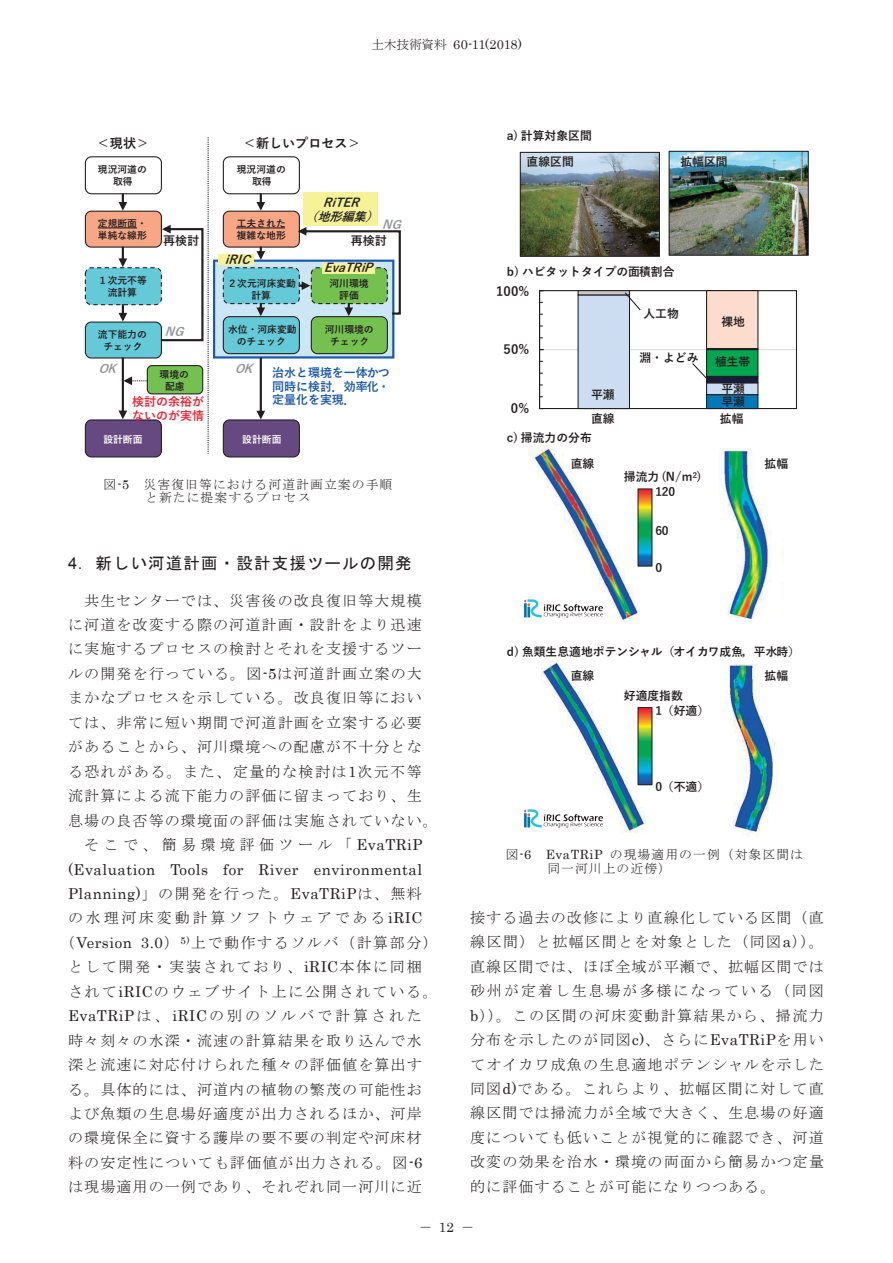
<style>
.page{position:relative;width:893px;height:1263px;background:#fff}
.page>*{position:absolute;margin:0;border:0;box-sizing:border-box;transform-origin:0 0}
.t1{font:16.5px "MS Gothic";letter-spacing:.07em;color:#231f20}
.t2{font:15px/24.5px "MS Mincho";letter-spacing:.07em;color:#231f20}
.t3{font:15px/24.2px "Century";letter-spacing:.035em;color:#231f20}
.t4{font:15px "MS Mincho";letter-spacing:.095em;color:#231f20}
.t5{font:15px "MS Mincho";letter-spacing:.295em;color:#231f20}
.t6{font:13.5px "MS Mincho";color:#231f20}
.t7{font:700 13.05px "Yu Gothic";color:#231f20}
.t8{font:700 12.9px "Yu Gothic";color:#231f20}
.t9{font:12.75px/13.5px "MS Mincho";letter-spacing:.085em;color:#231f20}
.t10{font:12.75px "Century";letter-spacing:-.02em;color:#231f20}
.t11{font:700 12px/13.6px "Yu Gothic";color:#1a58a8;text-align:justify}
.t12{font:italic 700 12px/14.1px "Yu Gothic";color:#231f20;text-align:center}
.t13{font:700 12px/14.2px "Yu Gothic";color:#ee2432}
.t14{font:italic 700 12px "Yu Gothic";color:#939598}
.t15{font:700 12px "Yu Gothic";color:#231f20}
.t16{font:700 11.85px/15px "Yu Gothic";letter-spacing:.005em;color:#231f20;text-align:center}
.t17{font:700 9.75px/12px "Yu Gothic";color:#231f20;text-align:center}
.t18{font:700 9.75px "Yu Gothic";color:#fff}
.s1{font-family:"MS Mincho"}
.s2{font-family:"Century"}
.s3{font-family:"Arial"}
</style>
<div class="page">
<div style="left:85px;top:156px;width:77px;height:38px;border:1px solid #231f20;border-radius:6px"></div>
<div style="left:85px;top:211px;width:76px;height:36px;background:#f8a683;border-radius:6px"></div>
<div style="left:85px;top:211px;width:77px;height:37px;border:1px solid #231f20;border-radius:6px"></div>
<svg style="left:98px;top:227px;width:39px;height:1px"></svg>
<div style="left:85px;top:268px;width:76px;height:37px;background:#64cad8;border-radius:6px"></div>
<div style="left:85px;top:267px;width:77px;height:38px;border:1px dashed #231f20;border-radius:6px"></div>
<div style="left:85px;top:322px;width:76px;height:36px;background:#64cad8;border-radius:6px"></div>
<div style="left:85px;top:322px;width:77px;height:36px;border:1px solid #231f20;border-radius:6px"></div>
<div style="left:85px;top:420px;width:76px;height:37px;background:#674981;border-radius:6px"></div>
<div style="left:85px;top:419px;width:77px;height:38px;border:1px solid #231f20;border-radius:6px"></div>
<svg style="left:118px;top:193px;width:9px;height:18px"></svg>
<svg style="left:118px;top:246px;width:9px;height:21px"></svg>
<svg style="left:118px;top:304px;width:9px;height:18px"></svg>
<div style="left:147px;top:365px;width:56px;height:29px;background:#74c150;border:1px solid #231f20;border-radius:5px"></div>
<svg style="left:118px;top:357px;width:29px;height:63px"></svg>
<div style="left:223px;top:420px;width:76px;height:37px;background:#674981;border-radius:6px"></div>
<div style="left:223px;top:419px;width:77px;height:38px;border:1px solid #231f20;border-radius:6px"></div>
<svg style="left:161px;top:137px;width:240px;height:317px"></svg>
<div style="left:323px;top:263px;width:52px;height:11px;background:#f6f297"></div>
<div style="left:303px;top:192px;width:75px;height:34px;background:#f6f297"></div>
<div style="left:218px;top:254px;width:36px;height:11px;background:#f6f297"></div>
<img style="left:522px;top:154px;width:136px;height:101px">
<div style="left:520px;top:152px;width:140px;height:105px;border:1px solid #231f20"></div>
<img style="left:671px;top:153px;width:136px;height:101px">
<div style="left:669px;top:151px;width:140px;height:105px;border:1px solid #231f20"></div>
<img style="left:719px;top:449px;width:53px;height:169px">
<img style="left:530px;top:445px;width:107px;height:177px">
<img style="left:725px;top:664px;width:51px;height:173px">
<img style="left:541px;top:660px;width:106px;height:173px">
<hr style="left:540px;top:349px;width:256px;height:1px;background:#dcdddf">
<div style="left:539px;top:290px;width:258px;height:119px;border:1px solid #231f20"></div>
<div style="left:578px;top:290px;width:52px;height:5px;border:1px solid #231f20"></div>
<hr style="left:539px;top:291px;width:1px;height:117px;background:#231f20">
<svg style="left:577px;top:291px;width:182px;height:118px"></svg>
<img style="left:639px;top:490px;width:11px;height:75px">
<img style="left:639px;top:709px;width:11px;height:74px">
<div style="left:637px;top:707px;width:15px;height:78px;border:1px solid #231f20"></div>
<img style="left:524px;top:599px;width:82px;height:19px">
<img style="left:524px;top:809px;width:82px;height:19px">
<p class="t7" style="left:97px;top:135px;width:54px">＜現状＞</p>
<p class="t10" style="left:371px;top:34px;width:152px"><span class="s1">土木技術資料</span> 60-11(2018)</p>
<p class="t10" style="left:450px;top:35px;width:54px">60-11<span class="s1">(</span> 0</p>
<p class="t7" style="left:243px;top:135px;width:119px">＜新しいプロセス＞</p>
<p class="t16" style="left:507px;top:129px;width:86px">a) 計算対象区間</p>
<p class="t17" style="left:98px;top:163px;width:51px">現況河道の取得</p>
<p class="t17" style="left:98px;top:217px;width:51px;text-align:left">定規断面・単純な線形</p>
<p class="t17" style="left:98px;top:275px;width:51px">１次元不等流計算</p>
<p class="t17" style="left:98px;top:329px;width:51px">流下能力のチェック</p>
<p class="t17" style="left:98px;top:275px;width:51px">１次元不等</p>
<p class="t17" style="left:237px;top:163px;width:51px">現況河道の取得</p>
<p class="t17" style="left:237px;top:217px;width:51px;text-align:left">工夫された複雑な地形</p>
<p class="t17" style="left:227px;top:278px;width:70px">２次元河床変動計算</p>
<p class="t17" style="left:228px;top:324px;width:70px">水位・河床変動のチェック</p>
<p class="t12" style="left:306px;top:195px;width:80px">RiTER<br>（地形編集）</p>
<p class="t14" style="left:382px;top:218px;width:27px">NG</p>
<p class="t15" style="left:163px;top:234px;width:37px">再検討</p>
<p class="t15" style="left:351px;top:234px;width:37px">再検討</p>
<p class="t12" style="left:225px;top:253px;width:33px">iRIC</p>
<p class="t12" style="left:324px;top:261px;width:57px">EvaTRiP</p>
<p class="t17" style="left:330px;top:278px;width:41px">河川環境評価</p>
<p class="t17" style="left:325px;top:324px;width:50px">河川環境のチェック</p>
<p class="t14" style="left:164px;top:325px;width:27px">NG</p>
<p class="t14" style="left:98px;top:361px;width:25px">OK</p>
<p class="t17" style="left:160px;top:368px;width:31px">環境の配慮</p>
<p class="t13" style="left:132px;top:394px;width:73px">検討の余裕がないのが実情</p>
<p class="t14" style="left:235px;top:361px;width:25px">OK</p>
<p class="t11" style="left:272px;top:366px;width:119px">治水と環境を一体かつ同時に検討．効率化・定量化を実現．</p>
<p class="t11" style="left:272px;top:380px;width:119px">同時に検討．効率化・</p>
<p class="t18" style="left:103px;top:434px;width:41px">設計断面</p>
<p class="t18" style="left:242px;top:434px;width:41px">設計断面</p>
<p class="t16" style="left:527px;top:155px;width:49px">直線区間</p>
<p class="t16" style="left:680px;top:155px;width:49px">拡幅区間</p>
<p class="t16" style="left:507px;top:264px;width:169px">b) ハビタットタイプの面積割合</p>
<p class="t8" style="left:496px;top:284px;width:35px">100%</p>
<p class="t8" style="left:503px;top:342px;width:27px">50%</p>
<p class="t8" style="left:511px;top:401px;width:20px">0%</p>
<p class="t16" style="left:591px;top:388px;width:25px">平瀬</p>
<p class="t16" style="left:643px;top:306px;width:37px">人工物</p>
<p class="t16" style="left:639px;top:351px;width:61px">淵・よどみ</p>
<p class="t16" style="left:721px;top:314px;width:25px">裸地</p>
<p class="t16" style="left:715px;top:354px;width:37px">植生帯</p>
<p class="t16" style="left:721px;top:381px;width:25px">平瀬</p>
<p class="t16" style="left:721px;top:394px;width:25px">早瀬</p>
<p class="t16" style="left:591px;top:411px;width:25px">直線</p>
<p class="t16" style="left:720px;top:411px;width:25px">拡幅</p>
<p class="t16" style="left:507px;top:430px;width:86px">c) 掃流力の分布</p>
<p class="t16" style="left:571px;top:456px;width:25px">直線</p>
<p class="t16" style="left:764px;top:456px;width:25px">拡幅</p>
<p class="t16" style="left:624px;top:470px;width:79px">掃流力 (N/m<sup>2</sup>)<br>120</p>
<p class="t16" style="left:655px;top:524px;width:15px">60</p>
<p class="t16" style="left:655px;top:560px;width:8px">0</p>
<p class="t9" style="left:145px;top:477px;width:248px;text-indent:-42px">図<span class="s2">-5</span> 災害復旧等における河道計画立案の手順と新たに提案するプロセス</p>
<p class="t1" style="left:68px;top:555px;width:345px"><span class="s3">4</span>．新しい河道計画・設計支援ツールの開発</p>
<p class="t2" style="left:84px;top:588px;width:339px">共生センターでは、災害後の改良復旧等大規模</p>
<p class="t2" style="left:68px;top:612px;width:355px">に河道を改変する際の河道計画・設計をより迅速</p>
<p class="t2" style="left:68px;top:637px;width:355px">に実施するプロセスの検討とそれを支援するツー</p>
<p class="t2" style="left:68px;top:661px;width:355px">ルの開発を行っている。図<span class="s2">-5</span>は河道計画立案の大</p>
<p class="t2" style="left:68px;top:685px;width:355px">まかなプロセスを示している。改良復旧等におい</p>
<p class="t2" style="left:68px;top:710px;width:355px">ては、非常に短い期間で河道計画を立案する必要</p>
<p class="t2" style="left:68px;top:734px;width:355px">があることから、河川環境への配慮が不十分とな</p>
<p class="t4" style="left:68px;top:763px;width:355px">る恐れがある。また、定量的な検討は<span class="s2">1</span>次元不等</p>
<p class="t2" style="left:68px;top:783px;width:355px">流計算による流下能力の評価に留まっており、生</p>
<p class="t2" style="left:68px;top:808px;width:371px">息場の良否等の環境面の評価は実施されていない。</p>
<p class="t5" style="left:84px;top:837px;width:340px">そこで、簡易環境評価ツール「<span class="s2">EvaTRiP</span></p>
<p class="t3" style="left:68px;top:856px;width:356px">(Evaluation Tools for River environmental<br>Planning)<span class="s1">」の開発を行った。</span>EvaTRiP<span class="s1">は、無料</span></p>
<p class="t2" style="left:60px;top:905px;width:379px;text-align:center">の水理河床変動計算ソフトウェアである<span class="s2">iRIC</span>（<span class="s2">Version 3.0</span>）<sup>5)</sup>上で動作するソルバ（計算部分）として開発・実装されており、<span class="s2">iRIC</span>本体に同梱<br>されて<span class="s2">iRIC</span>のウェブサイト上に公開されている。<br><span class="s2">EvaTRiP</span>は、<span class="s2">iRIC</span>の別のソルバで計算された<br>時々刻々の水深・流速の計算結果を取り込んで水<br>深と流速に対応付けられた種々の評価値を算出す<br>る。具体的には、河道内の植物の繁茂の可能性お<br>よび魚類の生息場好適度が出力されるほか、河岸<br>の環境保全に資する護岸の要不要の判定や河床材<br>料の安定性についても評価値が出力される。図<span class="s2">-6<br></span>は現場適用の一例であり、それぞれ同一河川に近</p>
<p class="t2" style="left:470px;top:905px;width:355px;text-align:justify">接する過去の改修により直線化している区間（直線区間）と拡幅区間とを対象とした（同図<span class="s2">a</span>））。直線区間では、ほぼ全域が平瀬で、拡幅区間では砂州が定着し生息場が多様になっている（同図<span class="s2">b</span>））。この区間の河床変動計算結果から、掃流力分布を示したのが同図<span class="s2">c)</span>、さらに<span class="s2">EvaTRiP</span>を用いてオイカワ成魚の生息適地ポテンシャルを示した同図<span class="s2">d)</span>である。これらより、拡幅区間に対して直線区間では掃流力が全域で大きく、生息場の好適度についても低いことが視覚的に確認でき、河道改変の効果を治水・環境の両面から簡易かつ定量的に評価することが可能になりつつある。</p>
<p class="t2" style="left:374px;top:612px;width:17px">り</p>
<p class="t16" style="left:507px;top:645px;width:295px">d) 魚類生息適地ポテンシャル（オイカワ成魚，平水時）</p>
<p class="t16" style="left:571px;top:668px;width:25px">直線</p>
<p class="t16" style="left:764px;top:668px;width:25px">拡幅</p>
<p class="t16" style="left:655px;top:689px;width:55px;text-align:left;text-indent:-32px">好適度指数<br>1（好適）</p>
<p class="t2" style="left:374px;top:710px;width:17px">る</p>
<p class="t16" style="left:655px;top:779px;width:55px">0（不適）</p>
<p class="t2" style="left:374px;top:783px;width:17px">り</p>
<p class="t9" style="left:547px;top:848px;width:257px;text-indent:-42px">図<span class="s2">-6 EvaTRiP</span> の現場適用の一例（対象区間は同一河川上の近傍）</p>
<p class="t2" style="left:741px;top:978px;width:17px">い</p>
<p class="t2" style="left:389px;top:979px;width:17px">い</p>
<p class="t2" style="left:374px;top:1028px;width:17px">ん算</p>
<p class="t2" style="left:374px;top:1101px;width:17px">、河</p>
<p class="t6" style="left:419px;top:1220px;width:57px">－ <span class="s2">12</span> －</p>
</div>
